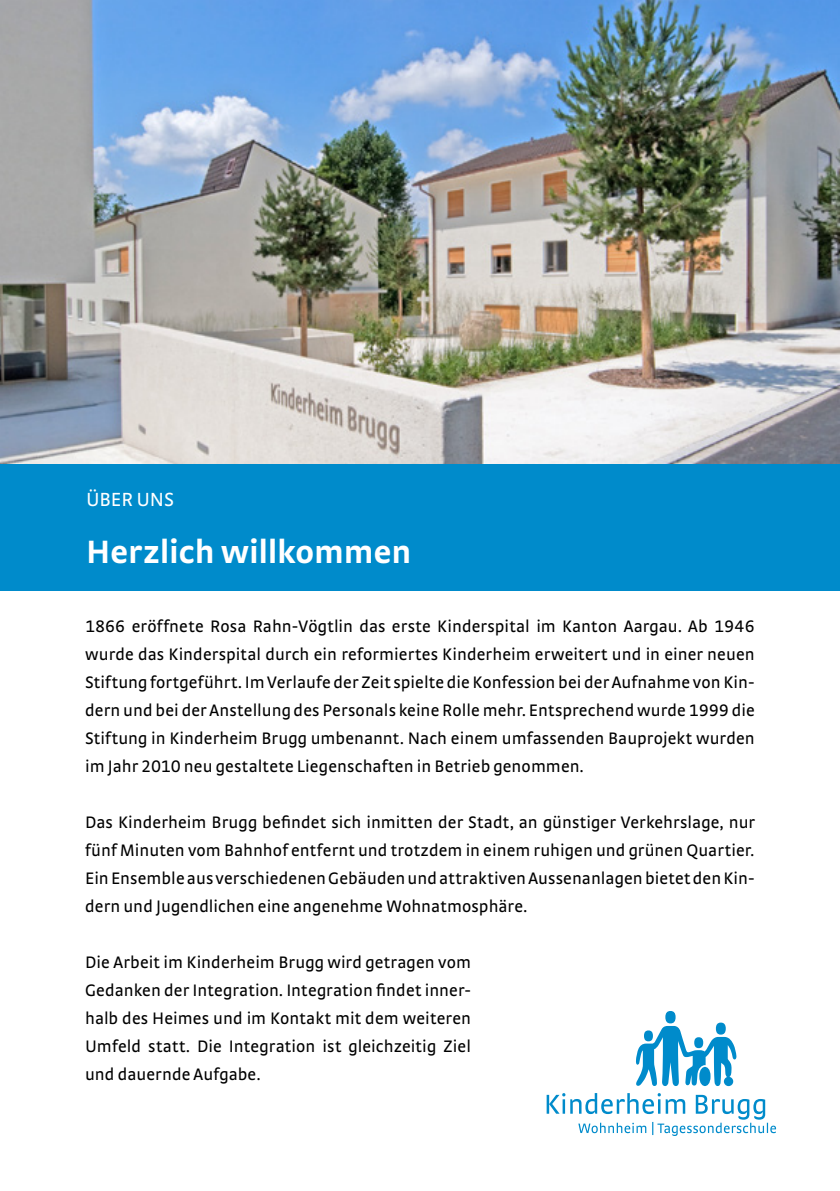
<style>
.page{position:relative;width:840px;height:1191px;background:#fff}
.page>*{position:absolute;margin:0;border:0;box-sizing:border-box;transform-origin:0 0}
.t1{font:700 34px "Strada OTKHB";letter-spacing:-.01em;color:#fff}
.t2{font:20px "Strada OTKHB";letter-spacing:-.01em;color:#fff}
.t3{font:17.6px/28px "Strada OTKHB";letter-spacing:.005em;color:#000;text-align:justify}
</style>
<div class="page">
<img style="left:0;top:0;width:839px;height:464px">
<svg style="left:546px;top:1093px;width:229px;height:43px"></svg>
<svg style="left:636px;top:1011px;width:100px;height:75px"></svg>
<div style="left:0;top:464px;width:839px;height:127px;background:#008bcb"></div>
<p class="t2" style="left:86px;top:487px;width:89px">ÜBER UNS</p>
<h1 class="t1" style="left:86px;top:531px;width:326px">Herzlich willkommen</h1>
<p class="t3" style="left:85px;top:612px;width:670px">1866 eröffnete Rosa Rahn-Vögtlin das erste Kinderspital im Kanton Aargau. Ab 1946 wurde das Kinderspital durch ein reformiertes Kinderheim erweitert und in einer neuen Stiftung fortgeführt. Im Verlaufe der Zeit spielte die Konfession bei der Aufnahme von Kin&shy;dern und bei der Anstellung des Personals keine Rolle mehr. Entsprechend wurde 1999 die Stiftung in Kinderheim Brugg umbenannt. Nach einem umfassenden Bauprojekt wurden im Jahr 2010 neu gestaltete Liegenschaften in Betrieb genommen.</p>
<p class="t3" style="left:85px;top:808px;width:671px">Das Kinderheim Brugg befindet sich inmitten der Stadt, an günstiger Verkehrslage, nur fünf Minuten vom Bahnhof entfernt und trotzdem in einem ruhigen und grünen Quartier.<br>Ein Ensemble aus verschiedenen Gebäuden und attraktiven Aussenanlagen bietet den Kin&shy;dern und Jugendlichen eine angenehme Wohnatmosphäre.</p>
<p class="t3" style="left:85px;top:948px;width:387px">Die Arbeit im Kinderheim Brugg wird getragen vom Gedanken der Integration. Integration findet inner&shy;halb des Heimes und im Kontakt mit dem weiteren Umfeld statt. Die Integration ist gleichzeitig Ziel und dauernde Aufgabe.</p>
</div>
